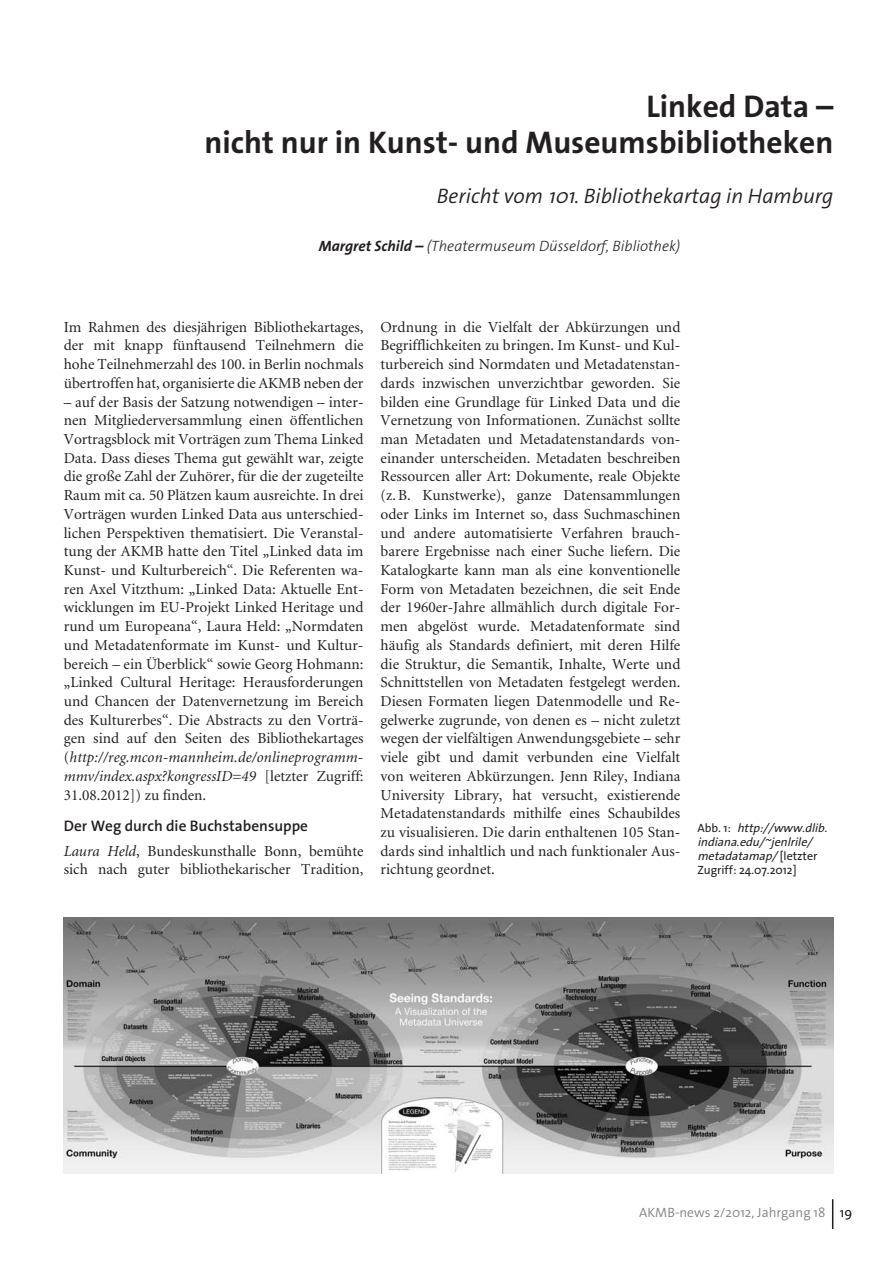
<style>
.page{position:relative;width:893px;height:1263px;background:#fff}
.page>*{position:absolute;margin:0;border:0;box-sizing:border-box;transform-origin:0 0}
.t1{font:700 31.5px/36px "The Sans B7";color:#231f20;text-align:right}
.t2{font:italic 300 21px "The Sans B4";color:#231f20}
.t3{font:15.3px/18.8px "Minion";color:#231f20;text-align:justify}
.t4{font:600 15.3px "The Sans B6";color:#231f20}
.t5{font:italic 300 15px "The Sans B3";color:#231f20}
.t6{font:300 13.5px "The Sans B4";color:#808285}
.t7{font:italic 12px/14.2px "The Sans B5 Plain";color:#231f20}
.s1{font-family:"The Mix"}
.s2{font-family:"The Sans B7";font-weight:700}
.s3{font-style:italic}
.s4{font-style:normal}
.s5{font-family:"The Mix";font-style:normal}
.s6{font-family:"The Mix";font-weight:400;color:#231f20}
</style>
<div class="page">
<hr style="left:832px;top:1199px;width:1px;height:30px;background:#231f20">
<img style="left:64px;top:917px;width:769px;height:257px">
<h1 class="t1" style="left:204px;top:89px;width:630px">Linked Data –<br>nicht nur in Kunst- und Museumsbibliotheken</h1>
<h2 class="t2" style="left:437px;top:185px;width:398px">Bericht vom <span class="s1">101</span>. Bibliothekartag in Hamburg</h2>
<p class="t5" style="left:319px;top:238px;width:363px"><span class="s2">Margret Schild –</span> (Theatermuseum Düsseldorf, Bibliothek)</p>
<p class="t3" style="left:64px;top:318px;width:301px">Im Rahmen des diesjährigen Bibliothekartages, der mit knapp fünftausend Teilnehmern die hohe Teilnehmerzahl des 100. in Berlin nochmals übertroffen hat, organisierte die AKMB neben der</p>
<p class="t3" style="left:64px;top:393px;width:301px">– auf der Basis der Satzung notwendigen – inter&shy;nen Mitgliederversammlung einen öffentlichen Vortragsblock mit Vorträgen zum Thema Linked Data. Dass dieses Thema gut gewählt war, zeigte die große Zahl der Zuhörer, für die der zugeteilte Raum mit ca. 50 Plätzen kaum ausreichte. In drei Vorträgen wurden Linked Data aus unterschied&shy;lichen Perspektiven thematisiert. Die Veranstal&shy;tung der AKMB hatte den Titel „Linked data im Kunst- und Kulturbereich“. Die Referenten wa&shy;ren Axel Vitzthum: „Linked Data: Aktuelle Ent&shy;wicklungen im EU-Projekt Linked Heritage und rund um Europeana“, Laura Held: „Normdaten und Metadatenformate im Kunst- und Kultur&shy;bereich – ein Überblick“ sowie Georg Hohmann: „Linked Cultural Heritage: Herausforderungen und Chancen der Datenvernetzung im Bereich des Kulturerbes“. Die Abstracts zu den Vorträ&shy;gen sind auf den Seiten des Bibliothekartages (<span class="s3">http://reg.mcon-mannheim.de/onlineprogramm&shy;mmv/index.aspx?kongressID=49</span> [letzter Zugriff:<br>31.08.2012]) zu finden.</p>
<p class="t4" style="left:64px;top:818px;width:246px">Der Weg durch die Buchstabensuppe</p>
<p class="t3" style="left:64px;top:842px;width:301px"><span class="s3">Laura Held</span>, Bundeskunsthalle Bonn, bemühte sich nach guter bibliothekarischer Tradition,</p>
<p class="t3" style="left:381px;top:318px;width:301px">Ordnung in die Vielfalt der Abkürzungen und Begrifflichkeiten zu bringen. Im Kunst- und Kul&shy;turbereich sind Normdaten und Metadatenstan&shy;dards inzwischen unverzichtbar geworden. Sie bilden eine Grundlage für Linked Data und die Vernetzung von Informationen. Zunächst sollte man Metadaten und Metadatenstandards von&shy;einander unterscheiden. Metadaten beschreiben Ressourcen aller Art: Dokumente, reale Objekte (z.B. Kunstwerke), ganze Datensammlungen oder Links im Internet so, dass Suchmaschinen und andere automatisierte Verfahren brauch&shy;barere Ergebnisse nach einer Suche liefern. Die Katalogkarte kann man als eine konventionelle Form von Metadaten bezeichnen, die seit Ende der 1960er-Jahre allmählich durch digitale For&shy;men abgelöst wurde. Metadatenformate sind häufig als Standards definiert, mit deren Hilfe die Struktur, die Semantik, Inhalte, Werte und Schnittstellen von Metadaten festgelegt werden.<br>Diesen Formaten liegen Datenmodelle und Re&shy;gelwerke zugrunde, von denen es – nicht zuletzt wegen der vielfältigen Anwendungsgebiete – sehr viele gibt und damit verbunden eine Vielfalt von weiteren Abkürzungen. Jenn Riley, Indiana University Library, hat versucht, existierende Metadatenstandards mithilfe eines Schaubildes zu visualisieren. Die darin enthaltenen 105 Stan&shy;dards sind inhaltlich und nach funktionaler Aus&shy;richtung geordnet.</p>
<p class="t7" style="left:697px;top:821px;width:134px"><span class="s4">A b b .</span> <span class="s5">1</span> <span class="s4">:</span> http://www.dlib. indiana.edu/~jenlrile/ metadatamap/ <span class="s4">[ l et z t e r<br>Zugriff:</span> <span class="s5">24</span><span class="s4">.</span><span class="s5">07</span><span class="s4">.</span><span class="s5">2012</span><span class="s4">]</span></p>
<p class="t6" style="left:639px;top:1205px;width:214px">AKMB-news <span class="s1">2/2012</span>, Jahrgang <span class="s1">18</span> <span class="s6">19</span></p>
</div>
